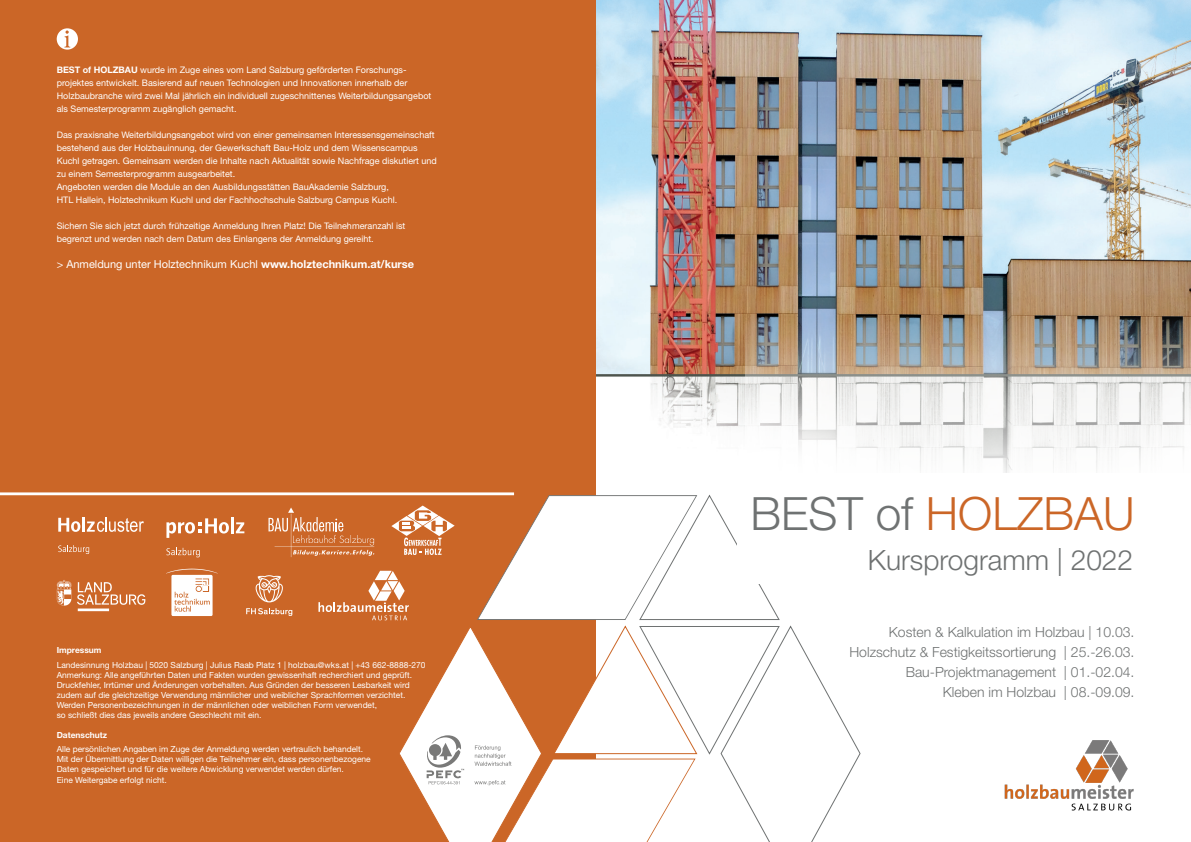
<style>
.page{position:relative;width:1191px;height:842px;background:#fff}
.page>*{position:absolute;margin:0;border:0;box-sizing:border-box;transform-origin:0 0}
.t1{font:300 45.9px "Helvetica Neue LT Std";color:#cb6627}
.t2{font:300 28px "Helvetica Neue LT Std";color:#6f7272}
.t3{font:300 14px "Helvetica Neue LT Std";color:#6f7272}
.t4{font:11px "Helvetica Neue LT Std";color:#fff}
.t5{font:9px/13px "Helvetica Neue LT Std";color:#fff}
.t6{font:8.4px/10.1px "Helvetica Neue LT Std";color:#fff}
.t7{font:700 8.4px "Helvetica Neue LT Std";color:#fff}
.s1{font-weight:700}
.s2{color:#6f7272}
</style>
<div class="page">
<img style="left:595px;top:0;width:596px;height:494px">
<div style="left:0;top:0;width:595px;height:842px;background:#cb6627"></div>
<img style="left:1004px;top:740px;width:130px;height:71px">
<svg style="left:58px;top:518px;width:22px;height:14px"></svg>
<hr style="left:82px;top:517px;width:3px;height:15px;background:#fff">
<svg style="left:58px;top:545px;width:31px;height:9px"></svg>
<svg style="left:87px;top:518px;width:57px;height:14px"></svg>
<hr style="left:231px;top:517px;width:3px;height:16px;background:#fff">
<svg style="left:166px;top:518px;width:63px;height:20px"></svg>
<svg style="left:166px;top:548px;width:34px;height:9px"></svg>
<svg style="left:57px;top:580px;width:88px;height:31px"></svg>
<svg style="left:166px;top:569px;width:52px;height:47px"></svg>
<svg style="left:57px;top:28px;width:21px;height:22px"></svg>
<hr style="left:0;top:492px;width:514px;height:3px;background:#fff">
<svg style="left:236px;top:494px;width:625px;height:348px"></svg>
<div style="left:737px;top:473px;width:454px;height:111px;background:#fff"></div>
<svg style="left:746px;top:315px;width:445px;height:158px"></svg>
<p class="t5" style="left:57px;top:63px;width:376px"><span class="s1">BEST of HOLZBAU</span> wurde im Zuge eines vom Land Salzburg geförderten Forschungs&shy;projektes entwickelt. Basierend auf neuen Technologien und Innovationen innerhalb der Holzbaubranche wird zwei Mal jährlich ein individuell zugeschnittenes Weiterbildungsangebot als Semesterprogramm zugänglich gemacht.</p>
<p class="t5" style="left:57px;top:128px;width:382px">Das praxisnahe Weiterbildungsangebot wird von einer gemeinsamen Interessensgemeinschaft bestehend aus der Holzbauinnung, der Gewerkschaft Bau-Holz und dem Wissenscampus Kuchl getragen. Gemeinsam werden die Inhalte nach Aktualität sowie Nachfrage diskutiert und zu einem Semesterprogramm ausgearbeitet.</p>
<p class="t5" style="left:57px;top:180px;width:334px">Angeboten werden die Module an den Ausbildungsstätten BauAkademie Salzburg,</p>
<p class="t5" style="left:57px;top:193px;width:342px">HTL Hallein, Holztechnikum Kuchl und der Fachhochschule Salzburg Campus Kuchl.</p>
<p class="t5" style="left:57px;top:219px;width:350px">Sichern Sie sich jetzt durch frühzeitige Anmeldung Ihren Platz! Die Teilnehmeranzahl ist begrenzt und werden nach dem Datum des Einlangens der Anmeldung gereiht.</p>
<p class="t4" style="left:57px;top:257px;width:359px">&gt; Anmeldung unter Holztechnikum Kuchl <span class="s1">www.holztechnikum.at/kurse</span></p>
<p class="t7" style="left:57px;top:645px;width:46px">Impressum</p>
<p class="t6" style="left:57px;top:659px;width:370px">Landesinnung Holzbau | 5020 Salzburg | Julius Raab Platz 1 | holzbau@wks.at | +43 662-8888-270</p>
<p class="t6" style="left:57px;top:669px;width:357px">Anmerkung: Alle angeführten Daten und Fakten wurden gewissenhaft recherchiert und geprüft.<br>Druckfehler, Irrtümer und Änderungen vorbehalten. Aus Gründen der besseren Lesbarkeit wird zudem auf die gleichzeitige Verwendung männlicher und weiblicher Sprachformen verzichtet.<br>Werden Personenbezeichnungen in der männlichen oder weiblichen Form verwendet,</p>
<p class="t6" style="left:57px;top:710px;width:206px">so schließt dies das jeweils andere Geschlecht mit ein.</p>
<p class="t7" style="left:57px;top:730px;width:52px">Datenschutz</p>
<p class="t6" style="left:57px;top:744px;width:308px">Alle persönlichen Angaben im Zuge der Anmeldung werden vertraulich behandelt.</p>
<p class="t6" style="left:57px;top:754px;width:315px">Mit der Übermittlung der Daten willigen die Teilnehmer ein, dass personenbezogene</p>
<p class="t6" style="left:57px;top:764px;width:289px">Daten gespeichert und für die weitere Abwicklung verwendet werden dürfen.</p>
<p class="t6" style="left:57px;top:774px;width:112px">Eine Weitergabe erfolgt nicht.</p>
<p class="t1" style="left:750px;top:486px;width:385px"><span class="s2">BEST of</span> HOLZBAU</p>
<p class="t2" style="left:868px;top:543px;width:267px">Kursprogramm | 2022</p>
<p class="t3" style="left:889px;top:624px;width:247px">Kosten &amp; Kalkulation im Holzbau | 10.03.</p>
<p class="t3" style="left:849px;top:644px;width:286px">Holzschutz &amp; Festigkeitssortierung | 25.-26.03.</p>
<p class="t3" style="left:905px;top:664px;width:230px">Bau-Projektmanagement | 01.-02.04.</p>
<p class="t3" style="left:942px;top:684px;width:193px">Kleben im Holzbau | 08.-09.09.</p>
</div>
